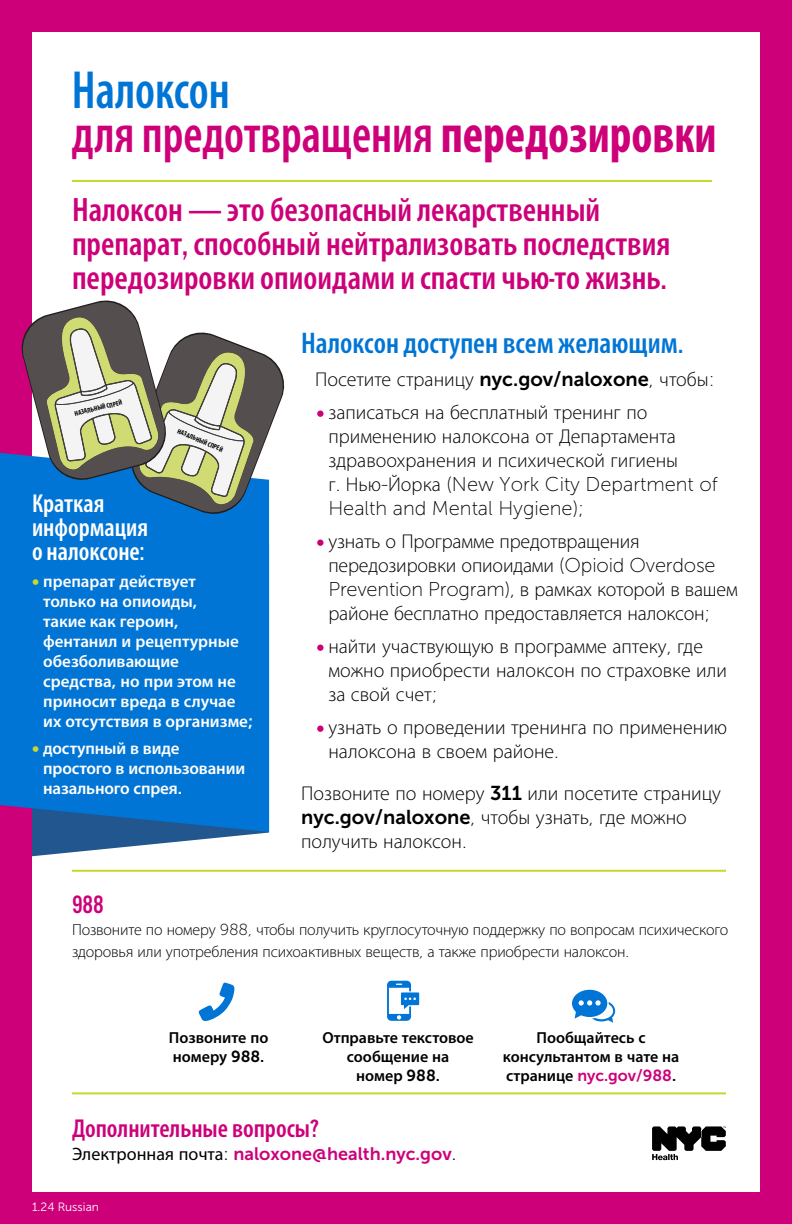
<style>
.page{position:relative;width:792px;height:1224px;background:#fff}
.page>*{position:absolute;margin:0;border:0;box-sizing:border-box;transform-origin:0 0}
.t1{font:600 condensed 54px/44px "Myriad Pro";color:#cd007a;scale:.9 1}
.t2{font:600 condensed 34px/34px "Myriad Pro";color:#cd007a}
.t3{font:600 condensed 30px "Myriad Pro";color:#0075d5}
.t4{font:600 condensed 26px/24px "Myriad Pro";color:#fff}
.t5{font:600 condensed 26px "Myriad Pro";color:#cd007a}
.t6{font:26px "Alternate Got No 3 D";color:#cd007a}
.t7{font:300 20px/24px "Myriad Pro";color:#000}
.t8{font:20px/24px "Museo Sans 100";color:#000}
.t9{font:18px "Museo Sans 700";color:#cd007a}
.t10{font:600 17px/20px "Myriad Pro";color:#fff}
.t11{font:300 16px/22px "Myriad Pro";letter-spacing:-.01em;color:#000}
.t12{font:600 16px/19.2px "Myriad Pro";color:#000;text-align:center}
.t13{font:16px "Museo Sans 700";color:#cd007a}
.t14{font:12px "Museo Sans 300";color:#fff}
.t15{font:700 condensed 7px "Myriad Pro";color:#000}
.s1{color:#0075d5}
.s2{font-weight:700}
.s3{font-family:"Alternate Got No 3 D";font-weight:400;font-stretch:normal}
.s4{font-family:"Museo Sans 700";font-weight:400}
.s5{font-family:"Museo Sans 100";font-weight:400}
.s6{font-family:"Myriad Pro";font-weight:300}
.s7{font-family:"Museo Sans 700";font-weight:400;color:#c6d92c}
.s8{font-family:"Myriad Pro";font-weight:600;color:#000}
.s9{color:#000}
.s10{font-family:"Myriad Pro";color:#000}
.s11{font-family:"Museo Sans 300";color:#000}
</style>
<div class="page">
<svg style="left:33px;top:835px;width:211px;height:22px"></svg>
<div style="left:0;top:0;width:792px;height:1224px;border:32px solid #cd007a"></div>
<div style="left:317px;top:411px;width:7px;height:6px;background:#cd007a;border-radius:50%"></div>
<div style="left:317px;top:540px;width:7px;height:6px;background:#cd007a;border-radius:50%"></div>
<div style="left:317px;top:645px;width:7px;height:6px;background:#cd007a;border-radius:50%"></div>
<div style="left:317px;top:726px;width:7px;height:6px;background:#cd007a;border-radius:50%"></div>
<hr style="left:72px;top:180px;width:640px;height:2px;background:#c6d92c">
<hr style="left:72px;top:1092px;width:654px;height:2px;background:#c6d92c">
<hr style="left:72px;top:870px;width:654px;height:2px;background:#c6d92c">
<div style="left:0;top:450px;width:269px;height:385px;background:#0075d5"></div>
<svg style="left:572px;top:990px;width:43px;height:33px"></svg>
<svg style="left:387px;top:981px;width:32px;height:40px"></svg>
<svg style="left:198px;top:982px;width:36px;height:39px"></svg>
<svg style="left:652px;top:1126px;width:74px;height:34px"></svg>
<div style="left:0;top:0;width:792px;height:14px;background:#cd007a"></div>
<div style="left:0;top:1206px;width:792px;height:18px;background:#cd007a"></div>
<div style="left:782px;top:0;width:10px;height:1224px;background:#cd007a"></div>
<svg style="left:18px;top:297px;width:267px;height:221px"></svg>
<h1 class="t1" style="left:72px;top:69px;width:718px"><span class="s1">Налоксон<br></span>для предотвращения <span class="s2">передозировки</span></h1>
<h2 class="t2" style="left:72px;top:193px;width:600px">Налоксон—это безопасный лекарственный препарат<span class="s3">,</span> способный нейтрализовать последствия передозировки опиоидами и спасти чью<span class="s3">-</span>то жизнь<span class="s3">.</span></h2>
<h3 class="t3" style="left:301px;top:327px;width:383px">Налоксон доступен всем желающим<span class="s3">.</span></h3>
<p class="t7" style="left:328px;top:363px;width:388px;line-height:33px;text-indent:-13px">Посетите страницу <span class="s4">nyc.gov/naloxone</span><span class="s5">,</span> чтобы<span class="s5">: </span>записаться на бесплатный тренинг по</p>
<p class="t7" style="left:328px;top:424px;width:351px">применению налоксона от Департамента здравоохранения и психической гигиены</p>
<p class="t8" style="left:328px;top:472px;width:391px"><span class="s6">г</span>. <span class="s6">Нью</span>-<span class="s6">Йорка</span> (New York City Department of<br>Health and Mental Hygiene);</p>
<p class="t7" style="left:328px;top:529px;width:411px">узнать о Программе предотвращения передозировки опиоидами <span class="s5">(Opioid Overdose Prevention Program),</span> в рамках которой в вашем районе бесплатно предоставляется налоксон<span class="s5">;</span></p>
<p class="t7" style="left:328px;top:634px;width:400px">найти участвующую в программе аптеку<span class="s5">,</span> где можно приобрести налоксон по страховке или за свой счет<span class="s5">;</span></p>
<p class="t7" style="left:328px;top:715px;width:400px">узнать о проведении тренинга по применению налоксона в своем районе<span class="s5">.</span></p>
<p class="t7" style="left:301px;top:781px;width:421px">Позвоните по номеру <span class="s4">311</span> или посетите страницу <span class="s4">nyc.gov/naloxone</span><span class="s5">,</span> чтобы узнать<span class="s5">,</span> где можно получить налоксон<span class="s5">.</span></p>
<p class="t15" style="left:74px;top:409px;width:50px;rotate:-13deg">НАЗАЛЬНЫЙ СПРЕЙ</p>
<p class="t15" style="left:180px;top:427px;width:50px;rotate:23deg">НАЗАЛЬНЫЙ СПРЕЙ</p>
<h3 class="t4" style="left:32px;top:491px;width:118px">Краткая информация о налоксоне<span class="s3">:</span></h3>
<p class="t10" style="left:43px;top:571px;width:211px;text-indent:-11px"><span class="s7">•</span> препарат действует только на опиоиды<span class="s4">,<br></span>такие как героин<span class="s4">, </span>фентанил и рецептурные обезболивающие средства<span class="s4">,</span> но при этом не приносит вреда в случае их отсутствия в организме<span class="s4">;</span></p>
<p class="t10" style="left:43px;top:738px;width:203px;text-indent:-11px"><span class="s7">•</span> доступный в виде простого в использовании назального спрея<span class="s4">.</span></p>
<h3 class="t6" style="left:72px;top:891px;width:33px">988</h3>
<p class="t11" style="left:72px;top:919px;width:658px">Позвоните по номеру <span class="s5">988,</span> чтобы получить круглосуточную поддержку по вопросам психического здоровья или употребления психоактивных веществ<span class="s5">,</span> а также приобрести налоксон<span class="s5">.</span></p>
<p class="t12" style="left:169px;top:1027px;width:101px;text-align:left">Позвоните по номеру <span class="s4">988.</span></p>
<p class="t12" style="left:322px;top:1027px;width:153px">Отправьте текстовое сообщение на номер <span class="s4">988.</span></p>
<p class="t12" style="left:503px;top:1027px;width:178px">Пообщайтесь с консультантом в чате на</p>
<p class="t13" style="left:506px;top:1067px;width:172px"><span class="s8">странице</span> nyc.gov/988<span class="s9">.</span></p>
<h3 class="t5" style="left:72px;top:1114px;width:249px">Дополнительные вопросы<span class="s3">?</span></h3>
<p class="t9" style="left:72px;top:1143px;width:386px"><span class="s10">Электронная почта</span><span class="s11">:</span> naloxone@health.nyc.gov<span class="s11">.</span></p>
<p class="t14" style="left:32px;top:1200px;width:69px">1.24 Russian</p>
</div>
